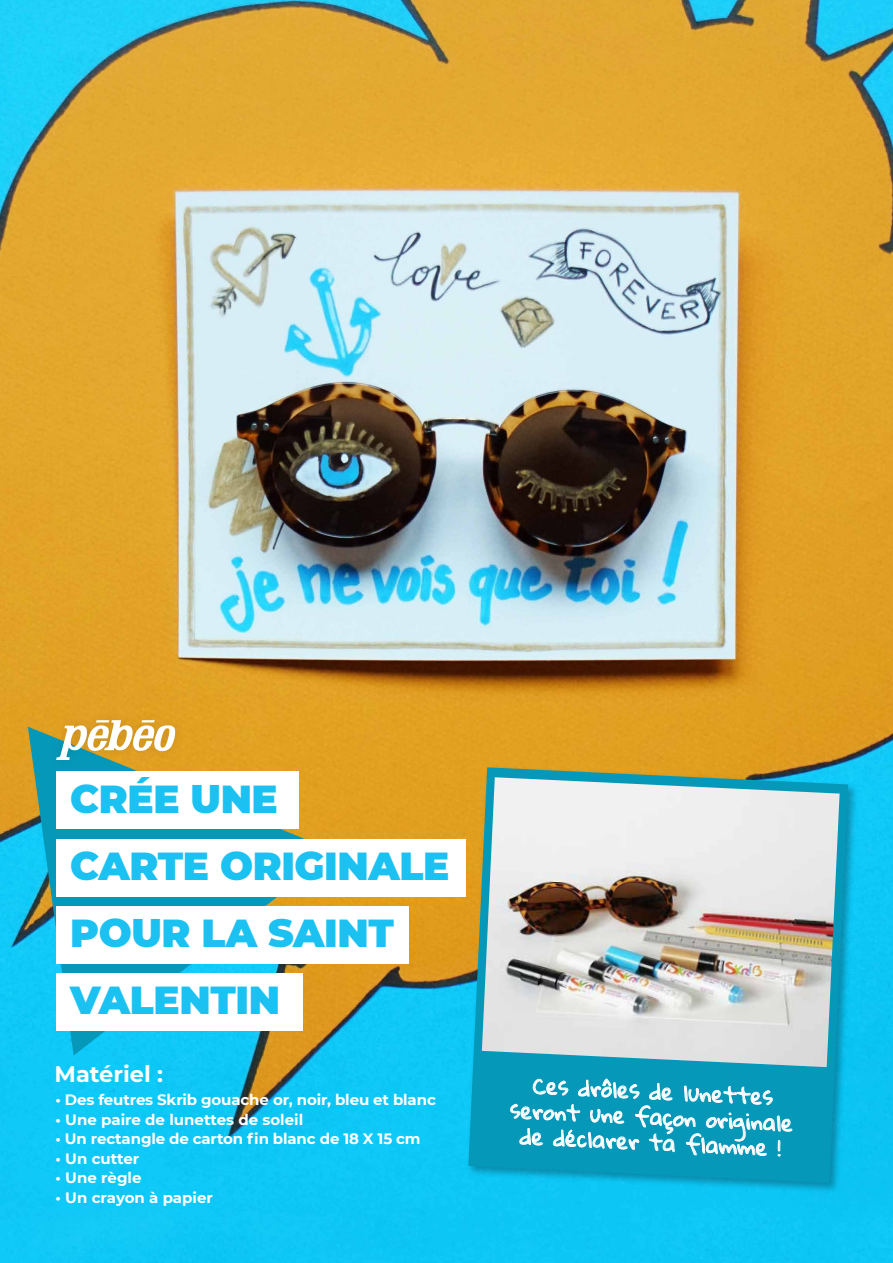
<style>
.page{position:relative;width:893px;height:1263px;background:#fff}
.page>*{position:absolute;margin:0;border:0;box-sizing:border-box;transform-origin:0 0}
.t1{font:900 39px/67.1px "Montserrat";letter-spacing:-.01em;color:#1bc1f1}
.t2{font:700 22.5px "Montserrat";color:#fff}
.t3{font:21px/25.5px "Gloria Hallelujah";color:#fff;text-align:center}
.t4{font:700 15px "Montserrat";letter-spacing:-.01em;color:#fff}
</style>
<div class="page">
<img style="left:0;top:0;width:893px;height:1263px">
<img style="left:464px;top:762px;width:398px;height:435px">
<svg style="left:468px;top:767px;width:380px;height:416px;fill:#0698b9"></svg>
<svg style="left:28px;top:727px;width:308px;height:328px"></svg>
<div style="left:56px;top:771px;width:242px;height:58px;background:#fff"></div>
<div style="left:56px;top:839px;width:409px;height:57px;background:#fff"></div>
<div style="left:56px;top:906px;width:353px;height:58px;background:#fff"></div>
<div style="left:56px;top:973px;width:247px;height:58px;background:#fff"></div>
<img style="left:482px;top:777px;width:358px;height:290px">
<svg style="left:510px;top:1078px;width:283px;height:87px"></svg>
<img style="left:43px;top:707px;width:145px;height:66px">
<svg style="left:56px;top:720px;width:120px;height:40px"></svg>
<h1 class="t1" style="left:70px;top:763px;width:381px">CRÉE UNE<br>CARTE ORIGINALE<br>POUR LA SAINT<br>VALENTIN</h1>
<h2 class="t2" style="left:55px;top:1057px;width:110px">Matériel :</h2>
<p class="t4" style="left:56px;top:1089px;width:382px">• Des feutres Skrib gouache or, noir, bleu et blanc</p>
<p class="t4" style="left:56px;top:1108px;width:249px">• Une paire de lunettes de soleil</p>
<p class="t4" style="left:56px;top:1128px;width:367px">• Un rectangle de carton fin blanc de 18 X 15 cm</p>
<p class="t4" style="left:56px;top:1147px;width:85px">• Un cutter</p>
<p class="t4" style="left:56px;top:1167px;width:87px">• Une règle</p>
<p class="t4" style="left:56px;top:1186px;width:159px">• Un crayon à papier</p>
<h3 class="t3" style="left:512px;top:1072px;width:284px;rotate:3deg">Ces drôles de lunettes seront une façon originale de déclarer ta flamme !</h3>
</div>
